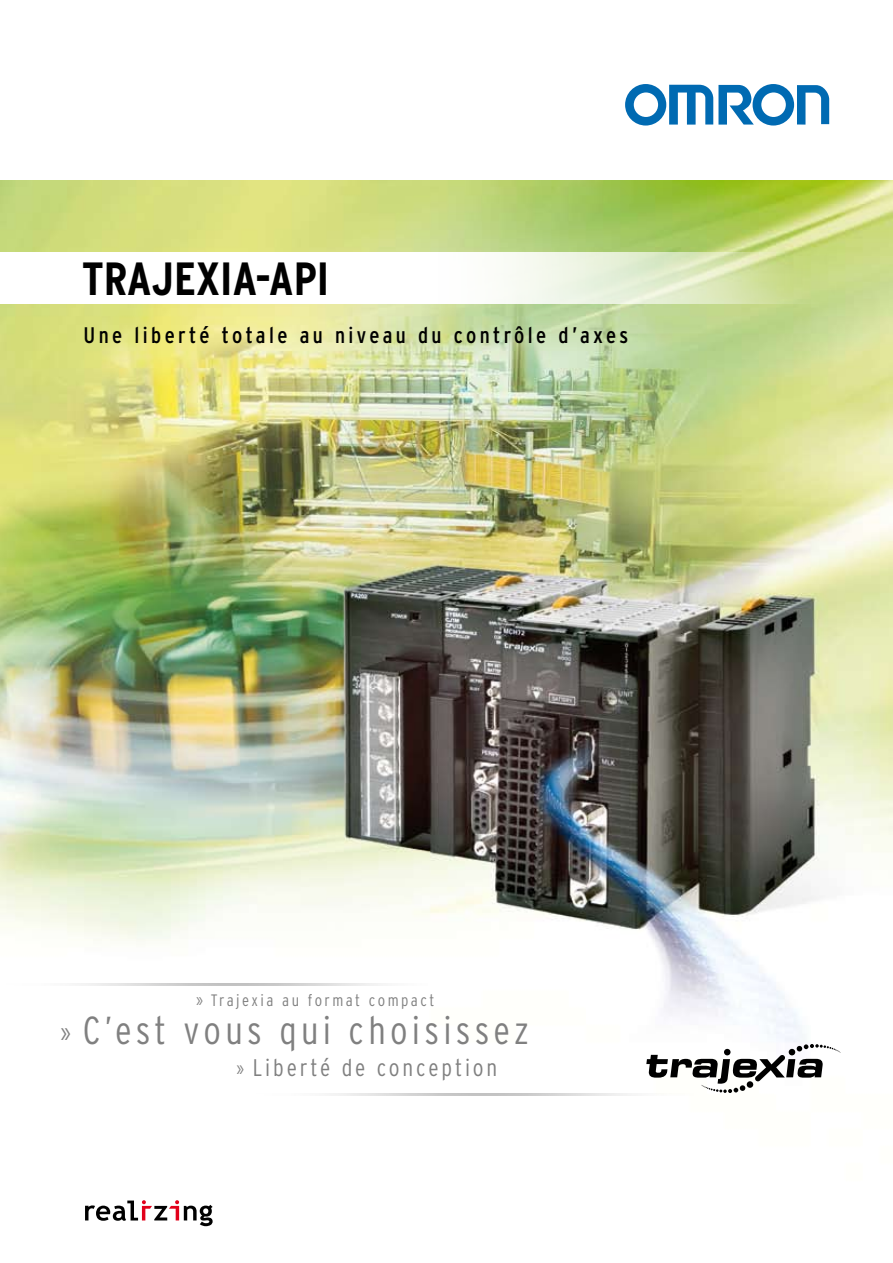
<style>
.page{position:relative;width:893px;height:1263px;background:#fff}
.page>*{position:absolute;margin:0;border:0;box-sizing:border-box;transform-origin:0 0}
.t1{font:700 condensed 46.5px "Interstate CE";color:#000}
.t2{font:300 condensed 39px "Interstate CE";letter-spacing:.11em;color:#808080}
.t3{font:300 condensed 24px "Interstate CE";letter-spacing:.12em;color:#808080}
.t4{font:condensed 22.5px "Interstate CE";letter-spacing:.15em;color:#000}
.t5{font:300 condensed 16.5px "Interstate CE";letter-spacing:.15em;color:#808080}
.s1{font-size:15px}
.s2{font-size:22.5px}
.s3{font-size:16.5px}
</style>
<div class="page">
<img style="left:0;top:180px;width:893px;height:1047px">
<svg style="left:646px;top:1044px;width:195px;height:49px"></svg>
<svg style="left:625px;top:84px;width:204px;height:42px"></svg>
<svg style="left:85px;top:1200px;width:128px;height:26px"></svg>
<img style="left:249px;top:1093px;width:532px;height:2px">
<img style="left:0;top:984px;width:427px;height:1px">
<img style="left:0;top:252px;width:893px;height:51px">
<h1 class="t1" style="left:82px;top:250px;width:249px">TRAJEXIA-API</h1>
<p class="t4" style="left:84px;top:321px;width:546px">Une liberté totale au niveau du contrôle d’axes</p>
<p class="t5" style="left:196px;top:990px;width:240px"><span class="s1">»</span> Trajexia au format compact</p>
<h2 class="t2" style="left:61px;top:1007px;width:470px"><span class="s2">»</span> C’est vous qui choisissez</h2>
<p class="t3" style="left:236px;top:1053px;width:262px"><span class="s3">»</span> Liberté de conception</p>
</div>
